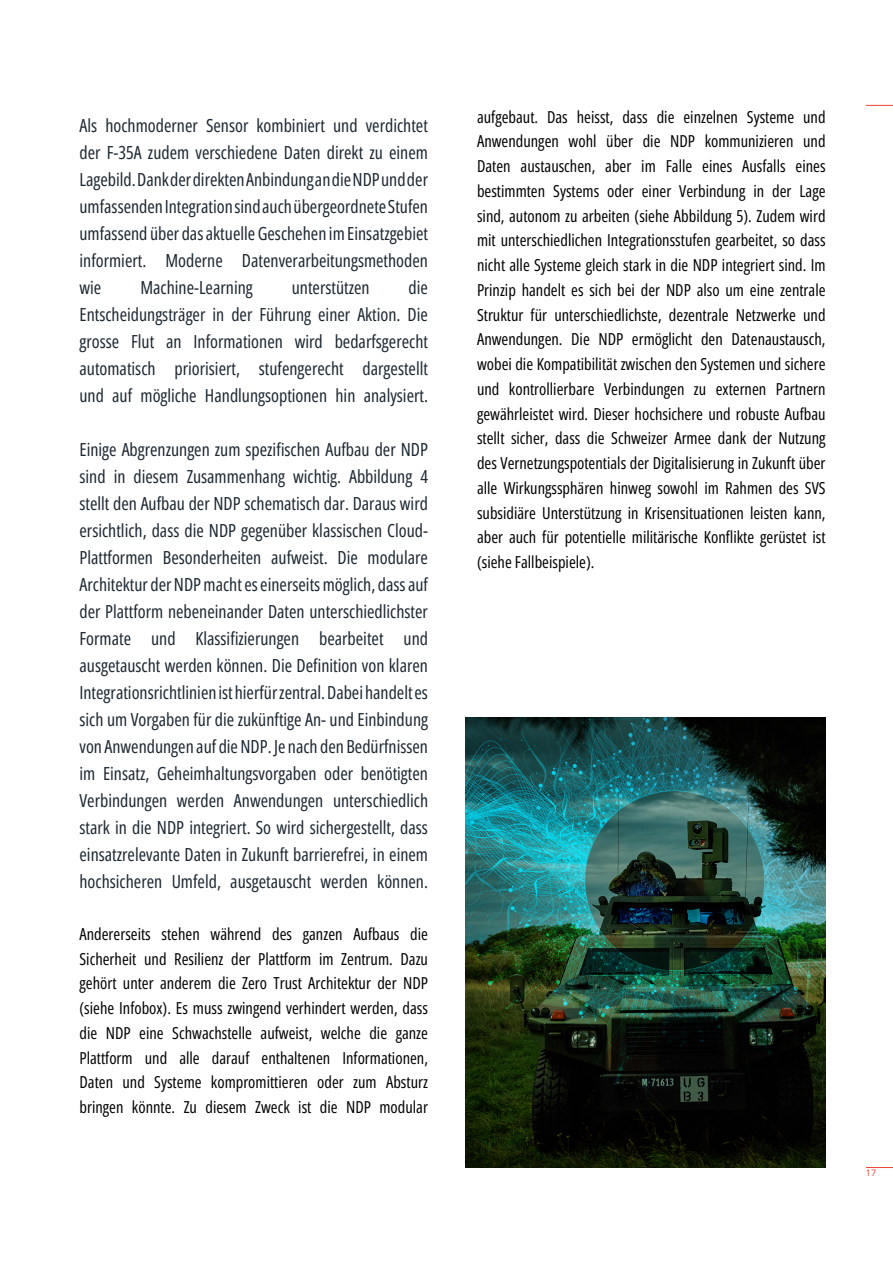
<style>
.page{position:relative;width:893px;height:1263px;background:#fff}
.page>*{position:absolute;margin:0;border:0;box-sizing:border-box;transform-origin:0 0}
.t1{font:18px/27px "Open Sans";color:#1b2630;text-align:justify}
.t2{font:16.5px/24.8px "Open Sans";color:#000;text-align:justify}
.t3{font:9px "Open Sans";color:#ef4434}
</style>
<div class="page">
<img style="left:465px;top:717px;width:360px;height:450px">
<svg style="left:866px;top:105px;width:27px;height:1px"></svg>
<svg style="left:866px;top:1167px;width:27px;height:1px"></svg>
<p class="t1" style="left:80px;top:112px;width:350px">Als hochmoderner Sensor kombiniert und verdichtet der F-35A zudem verschiedene Daten direkt zu einem Lagebild. Dank der direkten Anbindung an die NDP und der umfassenden Integration sind auch übergeordnete Stufen umfassend über das aktuelle Geschehen im Einsatzgebiet informiert. Moderne Datenverarbeitungsmethoden wie</p>
<p class="t1" style="left:80px;top:274px;width:350px;text-indent:329px">die Entscheidungsträger in der Führung einer Aktion. Die grosse Flut an Informationen wird bedarfsgerecht automatisch priorisiert, stufengerecht dargestellt und auf mögliche Handlungsoptionen hin analysiert.</p>
<p class="t1" style="left:80px;top:436px;width:350px">Einige Abgrenzungen zum spezifischen Aufbau der NDP sind in diesem Zusammenhang wichtig. Abbildung 4 stellt den Aufbau der NDP schematisch dar. Daraus wird ersichtlich, dass die NDP gegenüber klassischen Cloud-Plattformen Besonderheiten aufweist. Die modulare Architektur der NDP macht es einerseits möglich, dass auf der Plattform nebeneinander Daten unterschiedlichster Formate und Klassifizierungen bearbeitet und ausgetauscht werden können. Die Definition von klaren Integrationsrichtlinien ist hierfür zentral. Dabei handelt es sich um Vorgaben für die zukünftige An- und Einbindung von Anwendungen auf die NDP. Je nach den Bedürfnissen im Einsatz, Geheimhaltungsvorgaben oder benötigten Verbindungen werden Anwendungen unterschiedlich stark in die NDP integriert. So wird sichergestellt, dass einsatzrelevante Daten in Zukunft barrierefrei, in einem hochsicheren Umfeld, ausgetauscht werden können.</p>
<p class="t2" style="left:80px;top:921px;width:350px">Andererseits stehen während des ganzen Aufbaus die Sicherheit und Resilienz der Plattform im Zentrum. Dazu gehört unter anderem die Zero Trust Architektur der NDP (siehe Infobox). Es muss zwingend verhindert werden, dass die NDP eine Schwachstelle aufweist, welche die ganze Plattform und alle darauf enthaltenen Informationen, Daten und Systeme kompromittieren oder zum Absturz bringen könnte. Zu diesem Zweck ist die NDP modular</p>
<p class="t1" style="left:140px;top:274px;width:114px">Machine-Learning</p>
<p class="t1" style="left:292px;top:274px;width:79px">unterstützen</p>
<p class="t2" style="left:477px;top:104px;width:350px">aufgebaut. Das heisst, dass die einzelnen Systeme und Anwendungen wohl über die NDP kommunizieren und Daten austauschen, aber im Falle eines Ausfalls eines bestimmten Systems oder einer Verbindung in der Lage sind, autonom zu arbeiten (siehe Abbildung 5). Zudem wird mit unterschiedlichen Integrationsstufen gearbeitet, so dass nicht alle Systeme gleich stark in die NDP integriert sind. Im Prinzip handelt es sich bei der NDP also um eine zentrale Struktur für unterschiedlichste, dezentrale Netzwerke und Anwendungen. Die NDP ermöglicht den Datenaustausch, wobei die Kompatibilität zwischen den Systemen und sichere und kontrollierbare Verbindungen zu externen Partnern gewährleistet wird. Dieser hochsichere und robuste Aufbau stellt sicher, dass die Schweizer Armee dank der Nutzung des Vernetzungspotentials der Digitalisierung in Zukunft über alle Wirkungssphären hinweg sowohl im Rahmen des SVS subsidiäre Unterstützung in Krisensituationen leisten kann, aber auch für potentielle militärische Konflikte gerüstet ist (siehe Fallbeispiele).</p>
<p class="t3" style="left:866px;top:1167px;width:12px">17</p>
</div>
